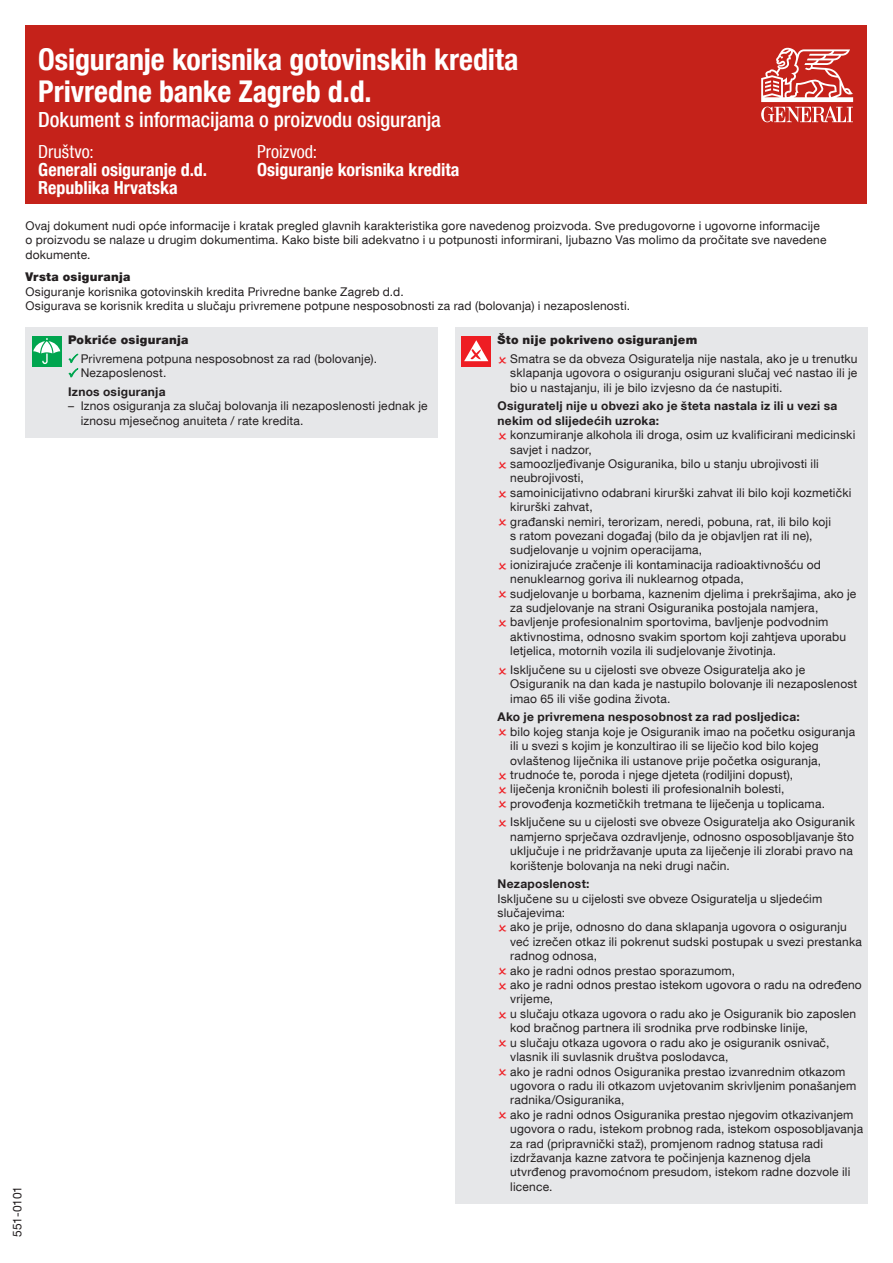
<style>
.page{position:relative;width:893px;height:1263px;background:#fff}
.page>*{position:absolute;margin:0;border:0;box-sizing:border-box;transform-origin:0 0}
.t1{font:700 condensed 30px/31.5px "Helvetica Neue LT Com";color:#fff}
.t2{font:500 condensed 21px "Helvetica Neue LT Com";color:#fff}
.t3{font:700 condensed 18px/18px "Helvetica Neue LT Com";color:#fff}
.t4{font:condensed 18px "Helvetica Neue LT Com";color:#fff}
.t5{font:12px/14.4px "Helvetica Neue LT Com";letter-spacing:.015em;color:#231f20}
.t6{font:700 12px/14.4px "Helvetica Neue LT Com";letter-spacing:.025em;color:#231f20}
.t7{font:900 12px "Helvetica Neue LT Com";letter-spacing:.025em;color:#231f20}
</style>
<div class="page">
<div style="left:26px;top:26px;width:841px;height:178px;background:#c5221a"></div>
<div style="left:26px;top:327px;width:412px;height:111px;background:#e6e7e9"></div>
<div style="left:32px;top:336px;width:30px;height:30px;background:#00a54f"></div>
<svg style="left:33px;top:338px;width:27px;height:26px"></svg>
<div style="left:455px;top:327px;width:412px;height:876px;background:#e6e7e9"></div>
<div style="left:461px;top:336px;width:30px;height:30px;background:#ee1d23"></div>
<svg style="left:464px;top:340px;width:24px;height:21px"></svg>
<svg style="left:761px;top:47px;width:92px;height:75px"></svg>
<h1 class="t1" style="left:38px;top:48px;width:482px">Osiguranje korisnika gotovinskih kredita<br>Privredne banke Zagreb d.d.</h1>
<h2 class="t2" style="left:38px;top:112px;width:404px">Dokument s informacijama o proizvodu osiguranja</h2>
<h3 class="t4" style="left:38px;top:145px;width:57px">Društvo:</h3>
<h3 class="t3" style="left:38px;top:163px;width:170px">Generali osiguranje d.d.<br>Republika Hrvatska</h3>
<h3 class="t4" style="left:257px;top:145px;width:61px">Proizvod:</h3>
<h3 class="t3" style="left:257px;top:163px;width:204px">Osiguranje korisnika kredita</h3>
<p class="t5" style="left:26px;top:220px;width:802px">Ovaj dokument nudi opće informacije i kratak pregled glavnih karakteristika gore navedenog proizvoda. Sve predugovorne i ugovorne informacije o proizvodu se nalaze u drugim dokumentima. Kako biste bili adekvatno i u potpunosti informirani, ljubazno Vas molimo da pročitate sve navedene dokumente.</p>
<p class="t7" style="left:26px;top:273px;width:107px">Vrsta osiguranja</p>
<p class="t5" style="left:26px;top:286px;width:606px">Osiguranje korisnika gotovinskih kredita Privredne banke Zagreb d.d.<br>Osigurava se korisnik kredita u slučaju privremene potpune nesposobnosti za rad (bolovanja) i nezaposlenosti.</p>
<p class="t7" style="left:68px;top:336px;width:122px">Pokriće osiguranja</p>
<p class="t5" style="left:81px;top:353px;width:298px">Privremena potpuna nesposobnost za rad (bolovanje).<br>Nezaposlenost.</p>
<p class="t6" style="left:68px;top:386px;width:99px">Iznos osiguranja</p>
<p class="t5" style="left:81px;top:401px;width:348px;text-indent:-13px">– Iznos osiguranja za slučaj bolovanja ili nezaposlenosti jednak je iznosu mjesečnog anuiteta / rate kredita.</p>
<p class="t7" style="left:497px;top:336px;width:201px">Što nije pokriveno osiguranjem</p>
<p class="t5" style="left:510px;top:353px;width:349px;text-align:justify">Smatra se da obveza Osiguratelja nije nastala, ako je u trenutku sklapanja ugovora o osiguranju osigurani slučaj već nastao ili je bio u nastajanju, ili je bilo izvjesno da će nastupiti.</p>
<p class="t6" style="left:497px;top:401px;width:341px">Osiguratelj nije u obvezi ako je šteta nastala iz ili u vezi sa nekim od slijedećih uzroka:</p>
<p class="t5" style="left:510px;top:429px;width:348px">konzumiranje alkohola ili droga, osim uz kvalificirani medicinski savjet i nadzor,<br>samoozljeđivanje Osiguranika, bilo u stanju ubrojivosti ili neubrojivosti,<br>samoinicijativno odabrani kirurški zahvat ili bilo koji kozmetički kirurški zahvat,<br>građanski nemiri, terorizam, neredi, pobuna, rat, ili bilo koji<br>s ratom povezani događaj (bilo da je objavljen rat ili ne), sudjelovanje u vojnim operacijama,<br>ionizirajuće zračenje ili kontaminacija radioaktivnošću od nenuklearnog goriva ili nuklearnog otpada,<br>sudjelovanje u borbama, kaznenim djelima i prekršajima, ako je za sudjelovanje na strani Osiguranika postojala namjera, bavljenje profesionalnim sportovima, bavljenje podvodnim aktivnostima, odnosno svakim sportom koji zahtjeva uporabu letjelica, motornih vozila ili sudjelovanje životinja.</p>
<p class="t5" style="left:510px;top:664px;width:349px">Isključene su u cijelosti sve obveze Osiguratelja ako je<br>Osiguranik na dan kada je nastupilo bolovanje ili nezaposlenost imao 65 ili više godina života.</p>
<p class="t6" style="left:497px;top:711px;width:304px">Ako je privremena nesposobnost za rad posljedica:</p>
<p class="t5" style="left:510px;top:726px;width:346px">bilo kojeg stanja koje je Osiguranik imao na početku osiguranja ili u svezi s kojim je konzultirao ili se liječio kod bilo kojeg ovlaštenog liječnika ili ustanove prije početka osiguranja, trudnoće te, poroda i njege djeteta (rodiljini dopust),<br>liječenja kroničnih bolesti ili profesionalnih bolesti,<br>provođenja kozmetičkih tretmana te liječenja u toplicama.</p>
<p class="t5" style="left:510px;top:817px;width:346px">Isključene su u cijelosti sve obveze Osiguratelja ako Osiguranik namjerno sprječava ozdravljenje, odnosno osposobljavanje što uključuje i ne pridržavanje uputa za liječenje ili zlorabi pravo na korištenje bolovanja na neki drugi način.</p>
<p class="t6" style="left:497px;top:878px;width:94px">Nezaposlenost:</p>
<p class="t5" style="left:497px;top:893px;width:326px">Isključene su u cijelosti sve obveze Osiguratelja u sljedećim slučajevima:</p>
<p class="t5" style="left:510px;top:922px;width:354px">ako je prije, odnosno do dana sklapanja ugovora o osiguranju već izrečen otkaz ili pokrenut sudski postupak u svezi prestanka radnog odnosa,<br>ako je radni odnos prestao sporazumom,<br>ako je radni odnos prestao istekom ugovora o radu na određeno vrijeme,<br>u slučaju otkaza ugovora o radu ako je Osiguranik bio zaposlen kod bračnog partnera ili srodnika prve rodbinske linije,<br>u slučaju otkaza ugovora o radu ako je osiguranik osnivač, vlasnik ili suvlasnik društva poslodavca,<br>ako je radni odnos Osiguranika prestao izvanrednim otkazom ugovora o radu ili otkazom uvjetovanim skrivljenim ponašanjem radnika/Osiguranika,<br>ako je radni odnos Osiguranika prestao njegovim otkazivanjem ugovora o radu, istekom probnog rada, istekom osposobljavanja za rad (pripravnički staž), promjenom radnog statusa radi izdržavanja kazne zatvora te počinjenja kaznenog djela utvrđenog pravomoćnom presudom, istekom radne dozvole ili licence.</p>
<p class="t5" style="left:12px;top:1236px;width:52px;rotate:-90deg">551-0101</p>
</div>
